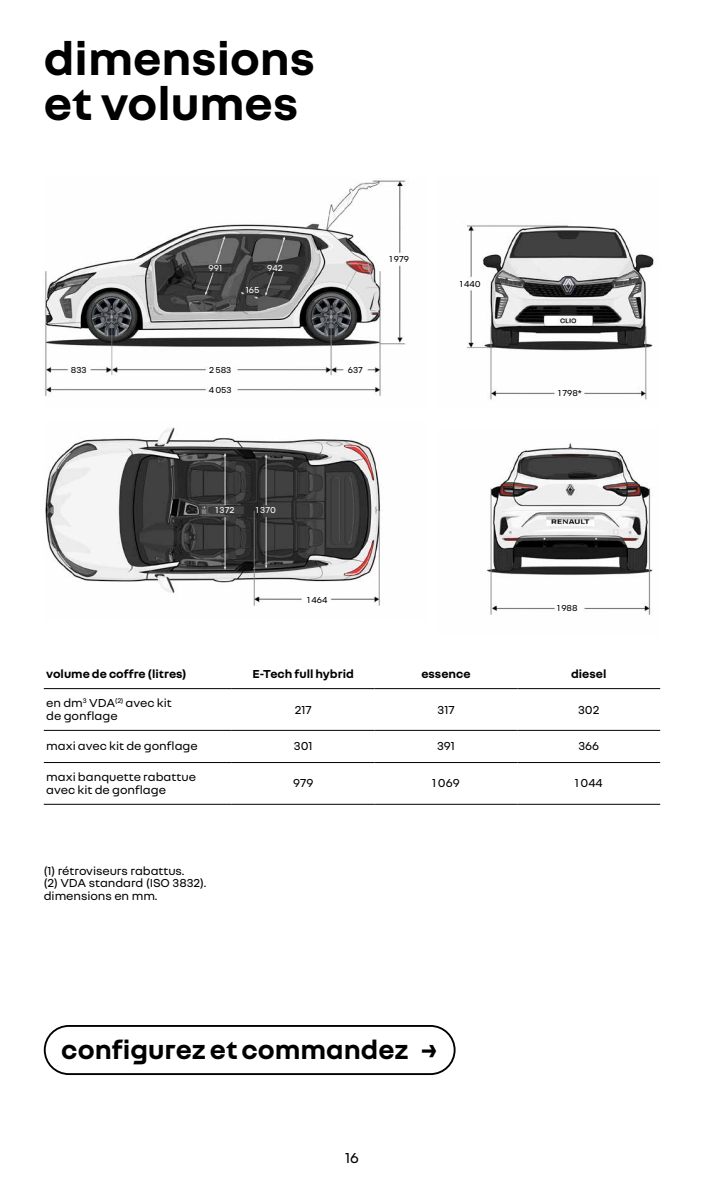
<style>
.page{position:relative;width:704px;height:1184px;background:#fff}
.page>*{position:absolute;margin:0;border:0;box-sizing:border-box;transform-origin:0 0}
.t1{font:700 49.38px/45px "Nouvel R";color:#000}
.t2{font:700 28.12px "Nouvel R";color:#000}
.t3{font:15.62px "Nouvel R";color:#000}
.t4{font:12.5px/12.5px "Nouvel R";color:#000}
.t5{font:700 12.5px "Nouvel R";color:#000}
.t6{font:9.38px "Nouvel R";color:#000}
.t7{font:9.38px "Nouvel R";color:#fff}
</style>
<div class="page">
<img style="left:45px;top:180px;width:361px;height:216px">
<img style="left:467px;top:225px;width:187px;height:175px">
<div style="left:44px;top:1025px;width:411px;height:50px;border:2px solid #000;border-radius:24px"></div>
<img style="left:45px;top:427px;width:336px;height:179px">
<img style="left:487px;top:443px;width:166px;height:172px">
<hr style="left:44px;top:688px;width:188px;height:1px;background:#000">
<hr style="left:44px;top:730px;width:188px;height:1px;background:#000">
<hr style="left:44px;top:804px;width:188px;height:1px;background:#000">
<hr style="left:232px;top:688px;width:142px;height:1px;background:#000">
<hr style="left:374px;top:688px;width:143px;height:1px;background:#000">
<hr style="left:517px;top:688px;width:142px;height:1px;background:#000">
<hr style="left:232px;top:730px;width:142px;height:1px;background:#000">
<hr style="left:374px;top:730px;width:143px;height:1px;background:#000">
<hr style="left:517px;top:730px;width:142px;height:1px;background:#000">
<hr style="left:232px;top:804px;width:142px;height:1px;background:#000">
<hr style="left:374px;top:804px;width:143px;height:1px;background:#000">
<hr style="left:517px;top:804px;width:142px;height:1px;background:#000">
<hr style="left:232px;top:762px;width:142px;height:1px;background:#000">
<hr style="left:374px;top:762px;width:143px;height:1px;background:#000">
<hr style="left:517px;top:762px;width:142px;height:1px;background:#000">
<hr style="left:44px;top:762px;width:188px;height:1px;background:#000">
<h1 class="t1" style="left:44px;top:34px;width:272px">dimensions et volumes</h1>
<p class="t7" style="left:208px;top:262px;width:15px">991</p>
<p class="t7" style="left:246px;top:284px;width:15px">165</p>
<p class="t7" style="left:267px;top:262px;width:17px">942</p>
<p class="t6" style="left:389px;top:253px;width:21px">1979</p>
<p class="t6" style="left:71px;top:364px;width:17px">833</p>
<p class="t6" style="left:209px;top:364px;width:24px">2583</p>
<p class="t6" style="left:347px;top:364px;width:17px">637</p>
<p class="t6" style="left:209px;top:384px;width:24px">4053</p>
<p class="t7" style="left:215px;top:504px;width:21px">1372</p>
<p class="t7" style="left:256px;top:504px;width:21px">1370</p>
<p class="t6" style="left:307px;top:593px;width:22px">1464</p>
<p class="t6" style="left:459px;top:278px;width:22px">1440</p>
<p class="t6" style="left:558px;top:387px;width:25px">1 798*</p>
<p class="t6" style="left:556px;top:602px;width:22px">1988</p>
<p class="t5" style="left:46px;top:666px;width:141px">volume de coffre (litres)</p>
<p class="t5" style="left:252px;top:666px;width:103px">E-Tech full hybrid</p>
<p class="t5" style="left:421px;top:666px;width:51px">essence</p>
<p class="t5" style="left:570px;top:666px;width:37px">diesel</p>
<p class="t4" style="left:46px;top:696px;width:127px">en dm<sup>3</sup> VDA<sup>(2)</sup> avec kit de gonflage</p>
<p class="t4" style="left:294px;top:702px;width:18px">217</p>
<p class="t4" style="left:437px;top:702px;width:19px">317</p>
<p class="t4" style="left:577px;top:702px;width:23px">302</p>
<p class="t4" style="left:46px;top:739px;width:153px">maxi avec kit de gonflage</p>
<p class="t4" style="left:293px;top:739px;width:20px">301</p>
<p class="t4" style="left:437px;top:739px;width:19px">391</p>
<p class="t4" style="left:578px;top:739px;width:22px">366</p>
<p class="t4" style="left:46px;top:770px;width:151px">maxi banquette rabattue avec kit de gonflage</p>
<p class="t4" style="left:293px;top:776px;width:22px">979</p>
<p class="t4" style="left:432px;top:776px;width:29px">1069</p>
<p class="t4" style="left:574px;top:776px;width:29px">1044</p>
<p class="t4" style="left:44px;top:864px;width:164px">(1) rétroviseurs rabattus.<br>(2) VDA standard (ISO 3832). dimensions en mm.</p>
<h2 class="t2" style="left:61px;top:1031px;width:378px">configurez et commandez →</h2>
<p class="t3" style="left:345px;top:1147px;width:15px">16</p>
</div>
